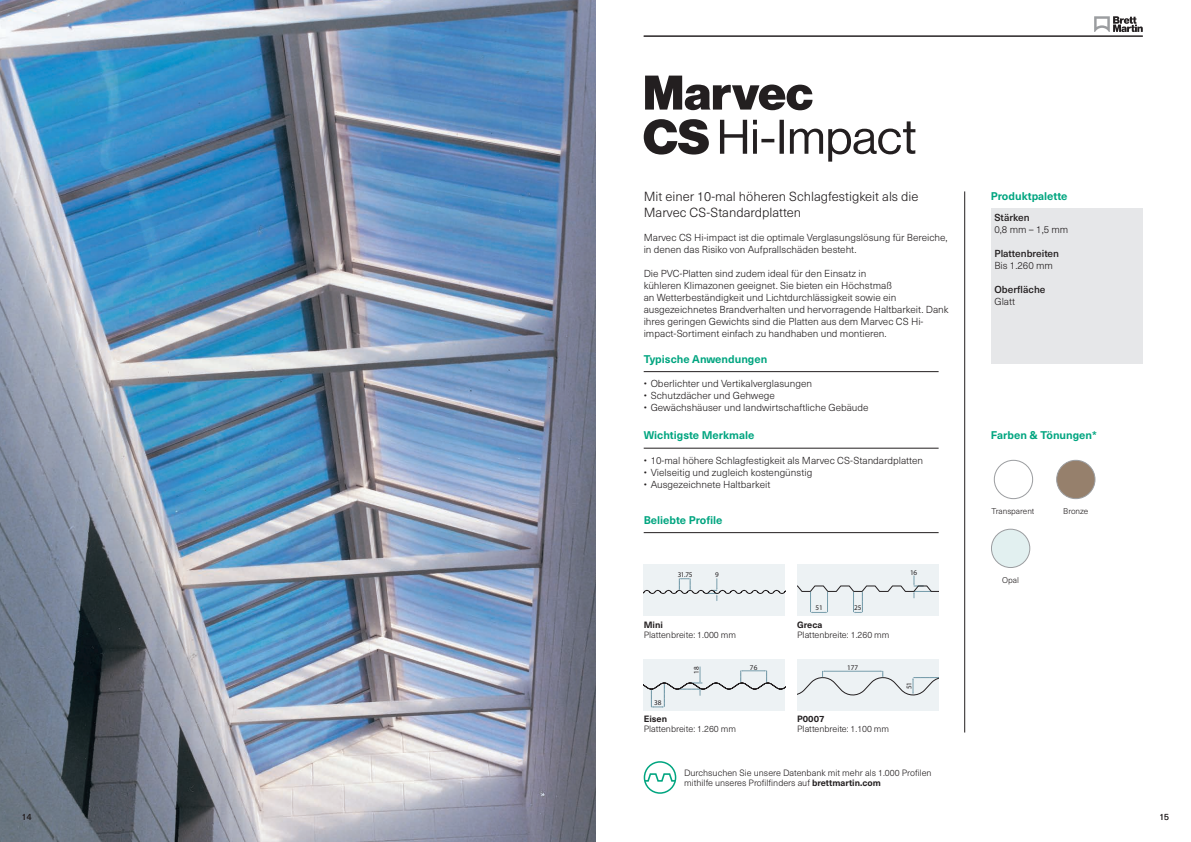
<style>
.page{position:relative;width:1191px;height:842px;background:#fff}
.page>*{position:absolute;margin:0;border:0;box-sizing:border-box;transform-origin:0 0}
.t1{font:300 13px/15.6px "Neue Haas Unica W1 G";color:#231f20}
.t2{font:700 11px "Neue Haas Unica W1 G";color:#00a580}
.t3{font:300 10px/12px "Neue Haas Unica W1 G";color:#231f20}
.t4{font:500 10px "Neue Haas Unica W1 G";color:#231f20}
.t5{font:300 9px/10px "Neue Haas Unica W1 G";color:#231f20}
.t6{font:700 9px "Neue Haas Unica W1 G";color:#231f20}
.t7{font:300 8.2px "Neue Haas Unica W1 G";color:#231f20}
.t8{font:7.2px "Myriad Pro";color:#231f20}
.s1{font-weight:700}
</style>
<div class="page">
<div style="left:990px;top:208px;width:152px;height:156px;background:#e6e7e9"></div>
<hr style="left:964px;top:191px;width:1px;height:541px;background:#231f20">
<img style="left:0;top:0;width:595px;height:842px">
<hr style="left:643px;top:532px;width:295px;height:1px;background:#231f20">
<hr style="left:643px;top:371px;width:295px;height:1px;background:#231f20">
<hr style="left:643px;top:448px;width:295px;height:1px;background:#231f20">
<svg style="left:645px;top:76px;width:167px;height:34px"></svg>
<svg style="left:643px;top:119px;width:272px;height:43px"></svg>
<div style="left:994px;top:460px;width:38px;height:39px;border:1px solid #9b9da0;border-radius:50%"></div>
<div style="left:991px;top:529px;width:38px;height:38px;background:#e2f0f0;border-radius:50%"></div>
<div style="left:991px;top:529px;width:39px;height:39px;border:1px solid #9b9da0;border-radius:50%"></div>
<div style="left:1056px;top:460px;width:39px;height:39px;background:#96806c;border-radius:50%"></div>
<div style="left:1056px;top:460px;width:39px;height:39px;border:1px solid #9b9da0;border-radius:50%"></div>
<div style="left:643px;top:564px;width:142px;height:52px;background:#edf2f4"></div>
<svg style="left:643px;top:578px;width:142px;height:23px"></svg>
<div style="left:797px;top:564px;width:141px;height:52px;background:#edf2f4"></div>
<svg style="left:797px;top:576px;width:141px;height:37px"></svg>
<div style="left:643px;top:659px;width:142px;height:51px;background:#edf2f4"></div>
<svg style="left:643px;top:667px;width:142px;height:41px"></svg>
<div style="left:797px;top:659px;width:141px;height:51px;background:#edf2f4"></div>
<svg style="left:797px;top:670px;width:141px;height:26px"></svg>
<svg style="left:646px;top:772px;width:27px;height:10px"></svg>
<div style="left:643px;top:761px;width:33px;height:33px;border:2px solid #00a580;border-radius:50%"></div>
<hr style="left:643px;top:36px;width:499px;height:1px;background:#231f20">
<svg style="left:1094px;top:16px;width:48px;height:16px"></svg>
<h1 class="t1" style="left:643px;top:188px;width:276px">Mit einer 10-mal höheren Schlagfestigkeit als die<br>Marvec CS-Standardplatten</h1>
<p class="t3" style="left:643px;top:231px;width:305px">Marvec CS Hi-impact ist die optimale Verglasungslösung für Bereiche, in denen das Risiko von Aufprallschäden besteht.</p>
<p class="t3" style="left:643px;top:267px;width:306px">Die PVC-Platten sind zudem ideal für den Einsatz in<br>kühleren Klimazonen geeignet. Sie bieten ein Höchstmaß<br>an Wetterbeständigkeit und Lichtdurchlässigkeit sowie ein ausgezeichnetes Brandverhalten und hervorragende Haltbarkeit. Dank ihres geringen Gewichts sind die Platten aus dem Marvec CS Hi&shy;impact-Sortiment einfach zu handhaben und montieren.</p>
<p class="t2" style="left:643px;top:350px;width:125px">Typische Anwendungen</p>
<p class="t3" style="left:643px;top:377px;width:170px">• Oberlichter und Vertikalverglasungen</p>
<p class="t3" style="left:643px;top:389px;width:133px">• Schutzdächer und Gehwege</p>
<p class="t3" style="left:643px;top:401px;width:226px">• Gewächshäuser und landwirtschaftliche Gebäude</p>
<p class="t2" style="left:643px;top:427px;width:112px">Wichtigste Merkmale</p>
<p class="t3" style="left:643px;top:454px;width:281px">• 10-mal höhere Schlagfestigkeit als Marvec CS-Standardplatten</p>
<p class="t3" style="left:643px;top:466px;width:170px">• Vielseitig und zugleich kostengünstig</p>
<p class="t3" style="left:643px;top:478px;width:128px">• Ausgezeichnete Haltbarkeit</p>
<p class="t2" style="left:643px;top:511px;width:80px">Beliebte Profile</p>
<p class="t8" style="left:678px;top:570px;width:16px">31.75</p>
<p class="t8" style="left:715px;top:570px;width:5px">9</p>
<p class="t6" style="left:643px;top:618px;width:21px">Mini</p>
<p class="t5" style="left:643px;top:629px;width:94px">Plattenbreite: 1.000 mm</p>
<p class="t8" style="left:654px;top:698px;width:9px">38</p>
<p class="t8" style="left:692px;top:674px;width:9px;rotate:-90deg">18</p>
<p class="t8" style="left:750px;top:663px;width:9px">76</p>
<p class="t6" style="left:643px;top:712px;width:25px">Eisen</p>
<p class="t5" style="left:643px;top:724px;width:94px">Plattenbreite: 1.260 mm</p>
<p class="t8" style="left:815px;top:603px;width:9px">51</p>
<p class="t8" style="left:854px;top:603px;width:9px">25</p>
<p class="t6" style="left:797px;top:618px;width:27px">Greca</p>
<p class="t5" style="left:797px;top:629px;width:94px">Plattenbreite: 1.260 mm</p>
<p class="t8" style="left:847px;top:663px;width:13px">177</p>
<p class="t6" style="left:797px;top:712px;width:29px">P0007</p>
<p class="t5" style="left:797px;top:724px;width:93px">Plattenbreite: 1.100 mm</p>
<p class="t8" style="left:910px;top:568px;width:8px">16</p>
<p class="t8" style="left:904px;top:689px;width:9px;rotate:-90deg">51</p>
<p class="t5" style="left:684px;top:767px;width:249px">Durchsuchen Sie unsere Datenbank mit mehr als 1.000 Profilen mithilfe unseres Profilfinders auf <span class="s1">brettmartin.com</span></p>
<p class="t2" style="left:990px;top:188px;width:78px">Produktpalette</p>
<p class="t4" style="left:994px;top:210px;width:37px">Stärken</p>
<p class="t3" style="left:994px;top:223px;width:75px">0,8 mm – 1,5 mm</p>
<p class="t4" style="left:994px;top:246px;width:66px">Plattenbreiten</p>
<p class="t3" style="left:994px;top:259px;width:60px">Bis 1.260 mm</p>
<p class="t4" style="left:994px;top:282px;width:53px">Oberfläche</p>
<p class="t3" style="left:994px;top:295px;width:22px">Glatt</p>
<p class="t2" style="left:990px;top:427px;width:107px">Farben &amp; Tönungen*</p>
<p class="t7" style="left:991px;top:505px;width:44px">Transparent</p>
<p class="t7" style="left:1002px;top:574px;width:18px">Opal</p>
<p class="t7" style="left:1063px;top:505px;width:27px">Bronze</p>
<p class="t5" style="left:22px;top:811px;width:11px">14</p>
<p class="t5" style="left:1159px;top:811px;width:11px">15</p>
</div>
